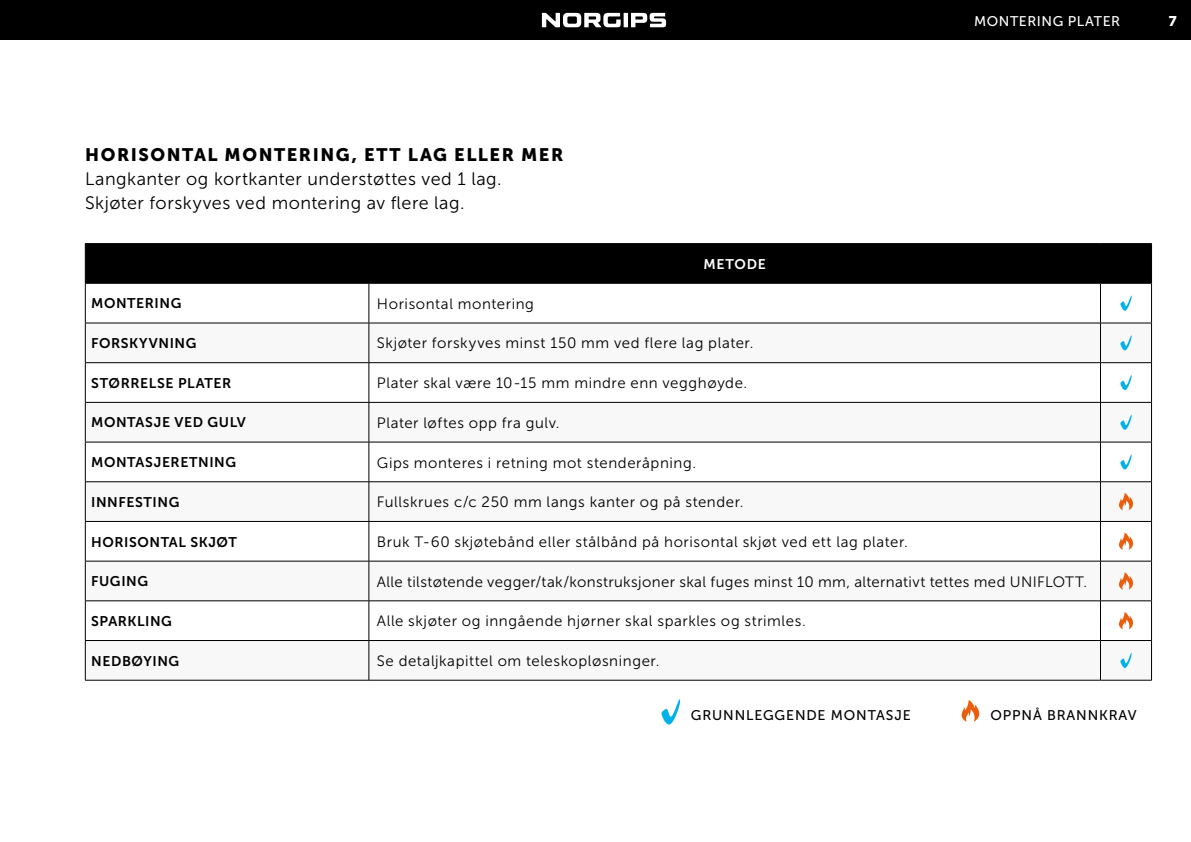
<style>
.page{position:relative;width:1191px;height:842px;background:#fff}
.page>*{position:absolute;margin:0;border:0;box-sizing:border-box;transform-origin:0 0}
.t1{font:18px/24px "Museo Sans 300";letter-spacing:.03em;color:#000}
.t2{font:18px "Museo Sans 900";letter-spacing:.085em;color:#000}
.t3{font:15px "Museo Sans 300";letter-spacing:.04em;color:#000}
.t4{font:14px "Museo Sans 700";letter-spacing:.04em;color:#000}
.t5{font:14px "Museo Sans 500";letter-spacing:.06em;color:#000}
.t6{font:14px "Museo Sans 500";letter-spacing:.04em;color:#fff}
.t7{font:14px "Museo Sans 700";letter-spacing:.055em;color:#fff}
.t8{font:14px "Museo Sans 900";color:#fff}
</style>
<div class="page">
<div style="left:0;top:0;width:1191px;height:40px;background:#000"></div>
<div style="left:623px;top:13px;width:5px;height:14px;background:#fff"></div>
<svg style="left:631px;top:13px;width:35px;height:14px"></svg>
<svg style="left:542px;top:13px;width:78px;height:14px"></svg>
<div style="left:86px;top:244px;width:1065px;height:39px;background:#000"></div>
<svg style="left:86px;top:363px;width:282px;height:317px"></svg>
<svg style="left:369px;top:324px;width:782px;height:356px"></svg>
<hr style="left:85px;top:243px;width:284px;height:1px;background:#000">
<hr style="left:85px;top:244px;width:1px;height:39px;background:#000">
<hr style="left:369px;top:243px;width:731px;height:1px;background:#000">
<hr style="left:368px;top:244px;width:1px;height:39px;background:#000">
<hr style="left:1100px;top:243px;width:51px;height:1px;background:#000">
<hr style="left:1100px;top:244px;width:1px;height:39px;background:#000">
<hr style="left:1151px;top:244px;width:1px;height:39px;background:#000">
<hr style="left:85px;top:283px;width:284px;height:1px;background:#000">
<hr style="left:85px;top:284px;width:1px;height:39px;background:#000">
<hr style="left:369px;top:283px;width:731px;height:1px;background:#000">
<hr style="left:368px;top:284px;width:1px;height:39px;background:#000">
<hr style="left:1100px;top:283px;width:51px;height:1px;background:#000">
<hr style="left:1100px;top:284px;width:1px;height:39px;background:#000">
<hr style="left:1151px;top:284px;width:1px;height:39px;background:#000">
<hr style="left:85px;top:323px;width:284px;height:1px;background:#000">
<hr style="left:85px;top:323px;width:1px;height:39px;background:#000">
<hr style="left:369px;top:323px;width:731px;height:1px;background:#000">
<hr style="left:368px;top:323px;width:1px;height:39px;background:#000">
<hr style="left:1100px;top:323px;width:51px;height:1px;background:#000">
<hr style="left:1100px;top:323px;width:1px;height:39px;background:#000">
<hr style="left:1151px;top:323px;width:1px;height:39px;background:#000">
<hr style="left:85px;top:362px;width:284px;height:1px;background:#000">
<hr style="left:85px;top:363px;width:1px;height:39px;background:#000">
<hr style="left:369px;top:362px;width:731px;height:1px;background:#000">
<hr style="left:368px;top:363px;width:1px;height:39px;background:#000">
<hr style="left:1100px;top:362px;width:51px;height:1px;background:#000">
<hr style="left:1100px;top:363px;width:1px;height:39px;background:#000">
<hr style="left:1151px;top:363px;width:1px;height:39px;background:#000">
<hr style="left:85px;top:402px;width:284px;height:1px;background:#000">
<hr style="left:85px;top:403px;width:1px;height:39px;background:#000">
<hr style="left:369px;top:402px;width:731px;height:1px;background:#000">
<hr style="left:368px;top:403px;width:1px;height:39px;background:#000">
<hr style="left:1100px;top:402px;width:51px;height:1px;background:#000">
<hr style="left:1100px;top:403px;width:1px;height:39px;background:#000">
<hr style="left:1151px;top:403px;width:1px;height:39px;background:#000">
<hr style="left:85px;top:442px;width:284px;height:1px;background:#000">
<hr style="left:85px;top:442px;width:1px;height:39px;background:#000">
<hr style="left:369px;top:442px;width:731px;height:1px;background:#000">
<hr style="left:368px;top:442px;width:1px;height:39px;background:#000">
<hr style="left:1100px;top:442px;width:51px;height:1px;background:#000">
<hr style="left:1100px;top:442px;width:1px;height:39px;background:#000">
<hr style="left:1151px;top:442px;width:1px;height:39px;background:#000">
<hr style="left:85px;top:481px;width:284px;height:1px;background:#000">
<hr style="left:85px;top:482px;width:1px;height:39px;background:#000">
<hr style="left:369px;top:481px;width:731px;height:1px;background:#000">
<hr style="left:368px;top:482px;width:1px;height:39px;background:#000">
<hr style="left:1100px;top:481px;width:51px;height:1px;background:#000">
<hr style="left:1100px;top:482px;width:1px;height:39px;background:#000">
<hr style="left:1151px;top:482px;width:1px;height:39px;background:#000">
<hr style="left:85px;top:521px;width:284px;height:1px;background:#000">
<hr style="left:85px;top:522px;width:1px;height:39px;background:#000">
<hr style="left:369px;top:521px;width:731px;height:1px;background:#000">
<hr style="left:368px;top:522px;width:1px;height:39px;background:#000">
<hr style="left:1100px;top:521px;width:51px;height:1px;background:#000">
<hr style="left:1100px;top:522px;width:1px;height:39px;background:#000">
<hr style="left:1151px;top:522px;width:1px;height:39px;background:#000">
<hr style="left:85px;top:561px;width:284px;height:1px;background:#000">
<hr style="left:85px;top:561px;width:1px;height:40px;background:#000">
<hr style="left:369px;top:561px;width:731px;height:1px;background:#000">
<hr style="left:368px;top:561px;width:1px;height:40px;background:#000">
<hr style="left:1100px;top:561px;width:51px;height:1px;background:#000">
<hr style="left:1100px;top:561px;width:1px;height:40px;background:#000">
<hr style="left:1151px;top:561px;width:1px;height:40px;background:#000">
<hr style="left:85px;top:600px;width:284px;height:1px;background:#000">
<hr style="left:85px;top:601px;width:1px;height:39px;background:#000">
<hr style="left:369px;top:600px;width:731px;height:1px;background:#000">
<hr style="left:368px;top:601px;width:1px;height:39px;background:#000">
<hr style="left:1100px;top:600px;width:51px;height:1px;background:#000">
<hr style="left:1100px;top:601px;width:1px;height:39px;background:#000">
<hr style="left:1151px;top:601px;width:1px;height:39px;background:#000">
<hr style="left:85px;top:640px;width:284px;height:1px;background:#000">
<hr style="left:85px;top:641px;width:1px;height:39px;background:#000">
<hr style="left:369px;top:640px;width:731px;height:1px;background:#000">
<hr style="left:368px;top:641px;width:1px;height:39px;background:#000">
<hr style="left:1100px;top:640px;width:51px;height:1px;background:#000">
<hr style="left:1100px;top:641px;width:1px;height:39px;background:#000">
<hr style="left:1151px;top:641px;width:1px;height:39px;background:#000">
<hr style="left:85px;top:680px;width:284px;height:1px;background:#000">
<hr style="left:369px;top:680px;width:731px;height:1px;background:#000">
<hr style="left:1100px;top:680px;width:51px;height:1px;background:#000">
<svg style="left:1120px;top:295px;width:12px;height:16px"></svg>
<svg style="left:1120px;top:334px;width:12px;height:16px"></svg>
<svg style="left:1120px;top:374px;width:12px;height:16px"></svg>
<svg style="left:1120px;top:413px;width:12px;height:17px"></svg>
<svg style="left:1120px;top:453px;width:12px;height:16px"></svg>
<svg style="left:1119px;top:493px;width:14px;height:17px"></svg>
<svg style="left:1119px;top:532px;width:14px;height:18px"></svg>
<svg style="left:1119px;top:572px;width:14px;height:18px"></svg>
<svg style="left:1119px;top:612px;width:14px;height:17px"></svg>
<svg style="left:1120px;top:652px;width:12px;height:16px"></svg>
<svg style="left:961px;top:700px;width:18px;height:22px"></svg>
<svg style="left:661px;top:699px;width:20px;height:25px"></svg>
<p class="t6" style="left:974px;top:13px;width:148px">MONTERING PLATER</p>
<p class="t8" style="left:1168px;top:13px;width:9px">7</p>
<p class="t2" style="left:85px;top:145px;width:480px">HORISONTAL MONTERING, ETT LAG ELLER MER</p>
<p class="t1" style="left:85px;top:167px;width:415px">Langkanter og kortkanter understøttes ved 1 lag.<br>Skjøter forskyves ved montering av flere lag.</p>
<p class="t7" style="left:703px;top:256px;width:64px">METODE</p>
<p class="t4" style="left:91px;top:296px;width:92px">MONTERING</p>
<p class="t3" style="left:377px;top:296px;width:159px">Horisontal montering</p>
<p class="t4" style="left:91px;top:335px;width:107px">FORSKYVNING</p>
<p class="t3" style="left:377px;top:335px;width:375px">Skjøter forskyves minst 150 mm ved flere lag plater.</p>
<p class="t4" style="left:91px;top:375px;width:142px">STØRRELSE PLATER</p>
<p class="t3" style="left:377px;top:375px;width:369px">Plater skal være 10-15 mm mindre enn vegghøyde.</p>
<p class="t4" style="left:91px;top:415px;width:156px">MONTASJE VED GULV</p>
<p class="t3" style="left:377px;top:415px;width:182px">Plater løftes opp fra gulv.</p>
<p class="t4" style="left:91px;top:454px;width:146px">MONTASJERETNING</p>
<p class="t3" style="left:377px;top:454px;width:318px">Gips monteres i retning mot stenderåpning.</p>
<p class="t4" style="left:91px;top:494px;width:90px">INNFESTING</p>
<p class="t3" style="left:377px;top:494px;width:366px">Fullskrues c/c 250 mm langs kanter og på stender.</p>
<p class="t4" style="left:91px;top:534px;width:147px">HORISONTAL SKJØT</p>
<p class="t3" style="left:377px;top:534px;width:530px">Bruk T-60 skjøtebånd eller stålbånd på horisontal skjøt ved ett lag plater.</p>
<p class="t4" style="left:91px;top:574px;width:58px">FUGING</p>
<p class="t3" style="left:377px;top:573px;width:709px">Alle tilstøtende vegger/tak/konstruksjoner skal fuges minst 10 mm, alternativt tettes med UNIFLOTT.</p>
<p class="t4" style="left:91px;top:613px;width:82px">SPARKLING</p>
<p class="t3" style="left:377px;top:613px;width:428px">Alle skjøter og inngående hjørner skal sparkles og strimles.</p>
<p class="t4" style="left:91px;top:653px;width:89px">NEDBØYING</p>
<p class="t3" style="left:377px;top:653px;width:281px">Se detaljkapittel om teleskopløsninger.</p>
<p class="t5" style="left:691px;top:707px;width:221px">GRUNNLEGGENDE MONTASJE</p>
<p class="t5" style="left:990px;top:707px;width:147px">OPPNÅ BRANNKRAV</p>
</div>
